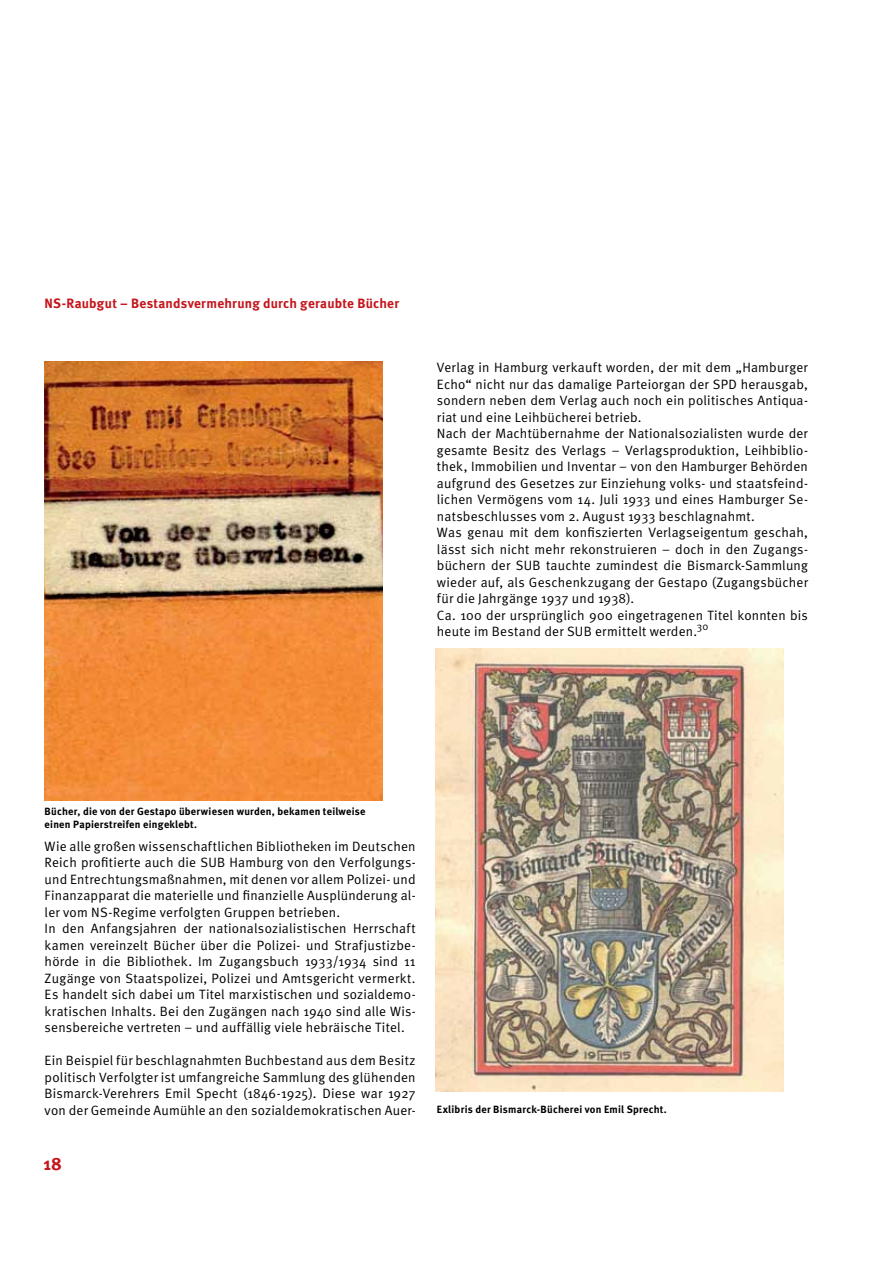
<style>
.page{position:relative;width:893px;height:1263px;background:#fff}
.page>*{position:absolute;margin:0;border:0;box-sizing:border-box;transform-origin:0 0}
.t1{font:700 18px "Meta";color:#c4161c}
.t2{font:13.5px/16.5px "Meta Normal";letter-spacing:.015em;color:#000}
.t3{font:700 13.5px "Meta";letter-spacing:.015em;color:#c4161c}
.t4{font:700 10.5px/12.6px "Meta";letter-spacing:.025em;color:#000}
</style>
<div class="page">
<img style="left:45px;top:361px;width:338px;height:440px">
<img style="left:436px;top:648px;width:348px;height:444px">
<p class="t3" style="left:45px;top:295px;width:356px">NS-Raubgut – Bestandsvermehrung durch geraubte Bücher</p>
<p class="t2" style="left:437px;top:359px;width:373px">Verlag in Hamburg verkauft worden, der mit dem „Hamburger Echo“ nicht nur das damalige Parteiorgan der SPD herausgab, sondern neben dem Verlag auch noch ein politisches Antiqua&shy;riat und eine Leihbücherei betrieb.<br>Nach der Machtübernahme der Nationalsozialisten wurde der gesamte Besitz des Verlags – Verlagsproduktion, Leihbiblio&shy;thek, Immobilien und Inventar – von den Hamburger Behörden aufgrund des Gesetzes zur Einziehung volks- und staatsfeind&shy;lichen Vermögens vom 14. Juli 1933 und eines Hamburger Se&shy;natsbeschlusses vom 2. August 1933 beschlagnahmt.<br>Was genau mit dem konfiszierten Verlagseigentum geschah, lässt sich nicht mehr rekonstruieren – doch in den Zugangs&shy;büchern der SUB tauchte zumindest die Bismarck-Sammlung wieder auf, als Geschenkzugang der Gestapo (Zugangsbücher für die Jahrgänge 1937 und 1938).<br>Ca. 100 der ursprünglich 900 eingetragenen Titel konnten bis heute im Bestand der SUB ermittelt werden.<sup>30</sup></p>
<p class="t4" style="left:45px;top:805px;width:322px">Bücher, die von der Gestapo überwiesen wurden, bekamen teilweise einen Papierstreifen eingeklebt.</p>
<p class="t2" style="left:45px;top:838px;width:372px">Wie alle großen wissenschaftlichen Bibliotheken im Deutschen Reich profitierte auch die SUB Hamburg von den Verfolgungs&shy;und Entrechtungsmaßnahmen, mit denen vor allem Polizei- und Finanzapparat die materielle und finanzielle Ausplünderung al&shy;ler vom NS-Regime verfolgten Gruppen betrieben.<br>In den Anfangsjahren der nationalsozialistischen Herrschaft kamen vereinzelt Bücher über die Polizei- und Strafjustizbe&shy;hörde in die Bibliothek. Im Zugangsbuch 1933/1934 sind 11<br>Zugänge von Staatspolizei, Polizei und Amtsgericht vermerkt.<br>Es handelt sich dabei um Titel marxistischen und sozialdemo&shy;kratischen Inhalts. Bei den Zugängen nach 1940 sind alle Wis&shy;sensbereiche vertreten – und auffällig viele hebräische Titel.</p>
<p class="t2" style="left:45px;top:1052px;width:372px;text-align:justify">Ein Beispiel für beschlagnahmten Buchbestand aus dem Besitz politisch Verfolgter ist umfangreiche Sammlung des glühenden Bismarck-Verehrers Emil Specht (1846-1925). Diese war 1927 von der Gemeinde Aumühle an den sozialdemokratischen Auer-</p>
<h1 class="t1" style="left:44px;top:1152px;width:20px">18</h1>
<p class="t4" style="left:437px;top:1103px;width:231px">Exlibris der Bismarck-Bücherei von Emil Sprecht.</p>
</div>
